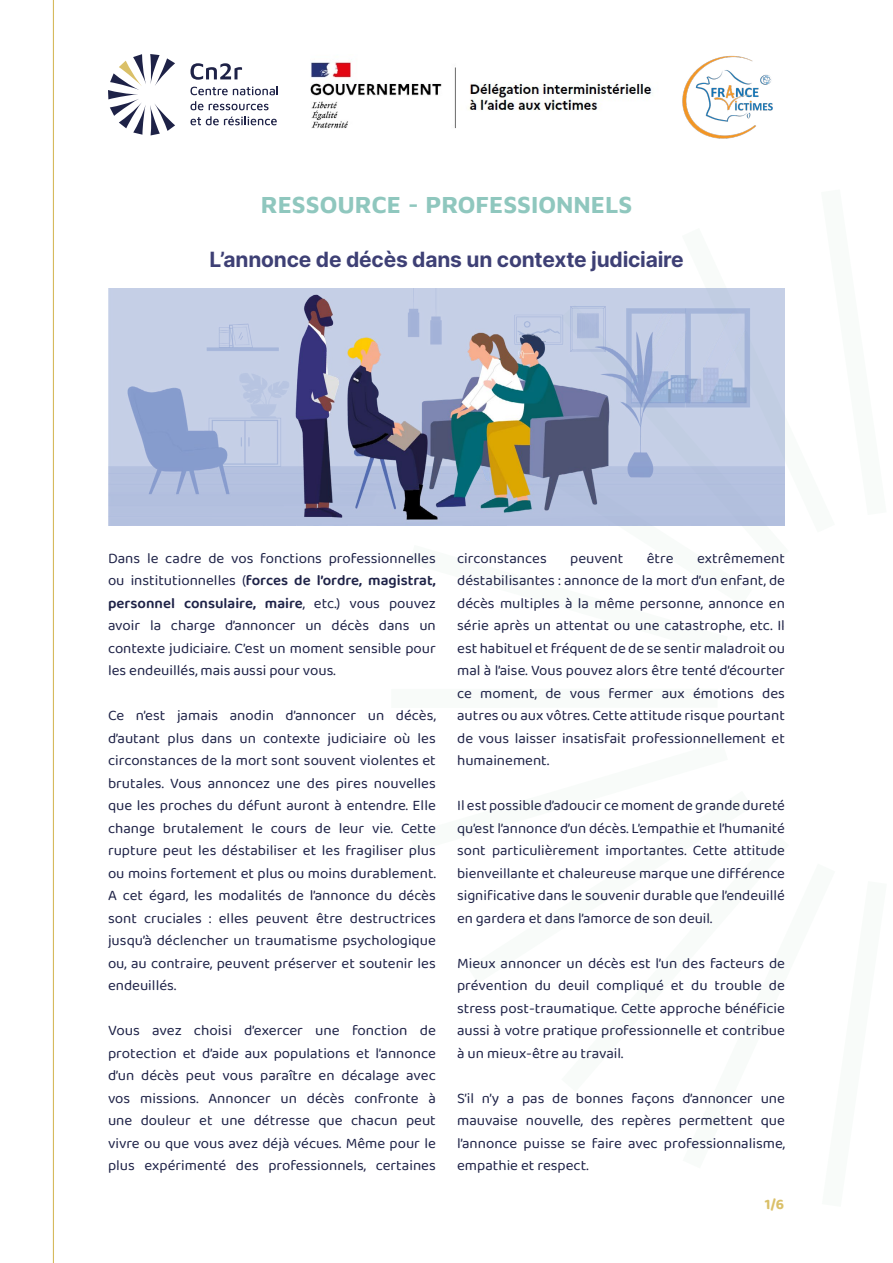
<style>
.page{position:relative;width:893px;height:1263px;background:#fff}
.page>*{position:absolute;margin:0;border:0;box-sizing:border-box;transform-origin:0 0}
.t1{font:700 24px "Maven Pro";color:#8fc7be}
.t2{font:700 21px "Inter";letter-spacing:-.01em;color:#3e4075}
.t3{font:15px/22.5px "Baloo 2";color:#1e2247;text-align:justify}
.t4{font:700 15px "Baloo 2";color:#dac069}
.s1{font-weight:600}
</style>
<div class="page">
<div style="left:391px;top:689px;width:327px;height:19px;background:#f8fbf9"></div>
<svg style="left:108px;top:54px;width:67px;height:81px"></svg>
<svg style="left:190px;top:86px;width:88px;height:9px"></svg>
<svg style="left:190px;top:101px;width:79px;height:9px"></svg>
<svg style="left:190px;top:116px;width:87px;height:9px"></svg>
<svg style="left:190px;top:63px;width:52px;height:17px"></svg>
<hr style="left:53px;top:0;width:1px;height:1263px;background:#d6ba5d">
<img style="left:310px;top:61px;width:342px;height:68px">
<img style="left:108px;top:288px;width:677px;height:237px">
<img style="left:682px;top:55px;width:91px;height:84px">
<h1 class="t1" style="left:261px;top:188px;width:373px">RESSOURCE - PROFESSIONNELS</h1>
<h2 class="t2" style="left:209px;top:244px;width:476px">L’annonce de décès dans un contexte judiciaire</h2>
<p class="t3" style="left:108px;top:547px;width:329px">Dans le cadre de vos fonctions professionnelles ou institutionnelles (<span class="s1">forces de l’ordre, magistrat, personnel consulaire, maire</span>, etc.) vous pouvez avoir la charge d’annoncer un décès dans un contexte judiciaire. C’est un moment sensible pour les endeuillés, mais aussi pour vous.</p>
<p class="t3" style="left:108px;top:705px;width:329px">Ce n’est jamais anodin d’annoncer un décès, d’autant plus dans un contexte judiciaire où les circonstances de la mort sont souvent violentes et brutales. Vous annoncez une des pires nouvelles que les proches du défunt auront à entendre. Elle change brutalement le cours de leur vie. Cette rupture peut les déstabiliser et les fragiliser plus ou moins fortement et plus ou moins durablement.<br>A cet égard, les modalités de l’annonce du décès sont cruciales : elles peuvent être destructrices jusqu’à déclencher un traumatisme psychologique ou, au contraire, peuvent préserver et soutenir les endeuillés.</p>
<p class="t3" style="left:108px;top:1020px;width:329px">Vous avez choisi d’exercer une fonction de protection et d’aide aux populations et l’annonce d’un décès peut vous paraître en décalage avec vos missions. Annoncer un décès confronte à une douleur et une détresse que chacun peut vivre ou que vous avez déjà vécues. Même pour le plus expérimenté des professionnels, certaines</p>
<p class="t3" style="left:457px;top:547px;width:329px;text-indent:240px">extrêmement déstabilisantes : annonce de la mort d’un enfant, de décès multiples à la même personne, annonce en série après un attentat ou une catastrophe, etc. Il est habituel et fréquent de de se sentir maladroit ou mal à l’aise. Vous pouvez alors être tenté d’écourter ce moment, de vous fermer aux émotions des autres ou aux vôtres. Cette attitude risque pourtant de vous laisser insatisfait professionnellement et humainement.</p>
<p class="t3" style="left:457px;top:795px;width:329px">Il est possible d’adoucir ce moment de grande dureté qu’est l’annonce d’un décès. L’empathie et l’humanité sont particulièrement importantes. Cette attitude bienveillante et chaleureuse marque une différence significative dans le souvenir durable que l’endeuillé en gardera et dans l’amorce de son deuil.</p>
<p class="t3" style="left:457px;top:952px;width:329px">Mieux annoncer un décès est l’un des facteurs de prévention du deuil compliqué et du trouble de stress post-traumatique. Cette approche bénéficie aussi à votre pratique professionnelle et contribue à un mieux-être au travail.</p>
<p class="t3" style="left:457px;top:1087px;width:329px">S’il n’y a pas de bonnes façons d’annoncer une mauvaise nouvelle, des repères permettent que l’annonce puisse se faire avec professionnalisme, empathie et respect.</p>
<p class="t3" style="left:457px;top:547px;width:91px">circonstances</p>
<p class="t3" style="left:570px;top:547px;width:55px">peuvent</p>
<p class="t3" style="left:647px;top:547px;width:28px">être</p>
<p class="t4" style="left:765px;top:1194px;width:21px">1/6</p>
</div>
